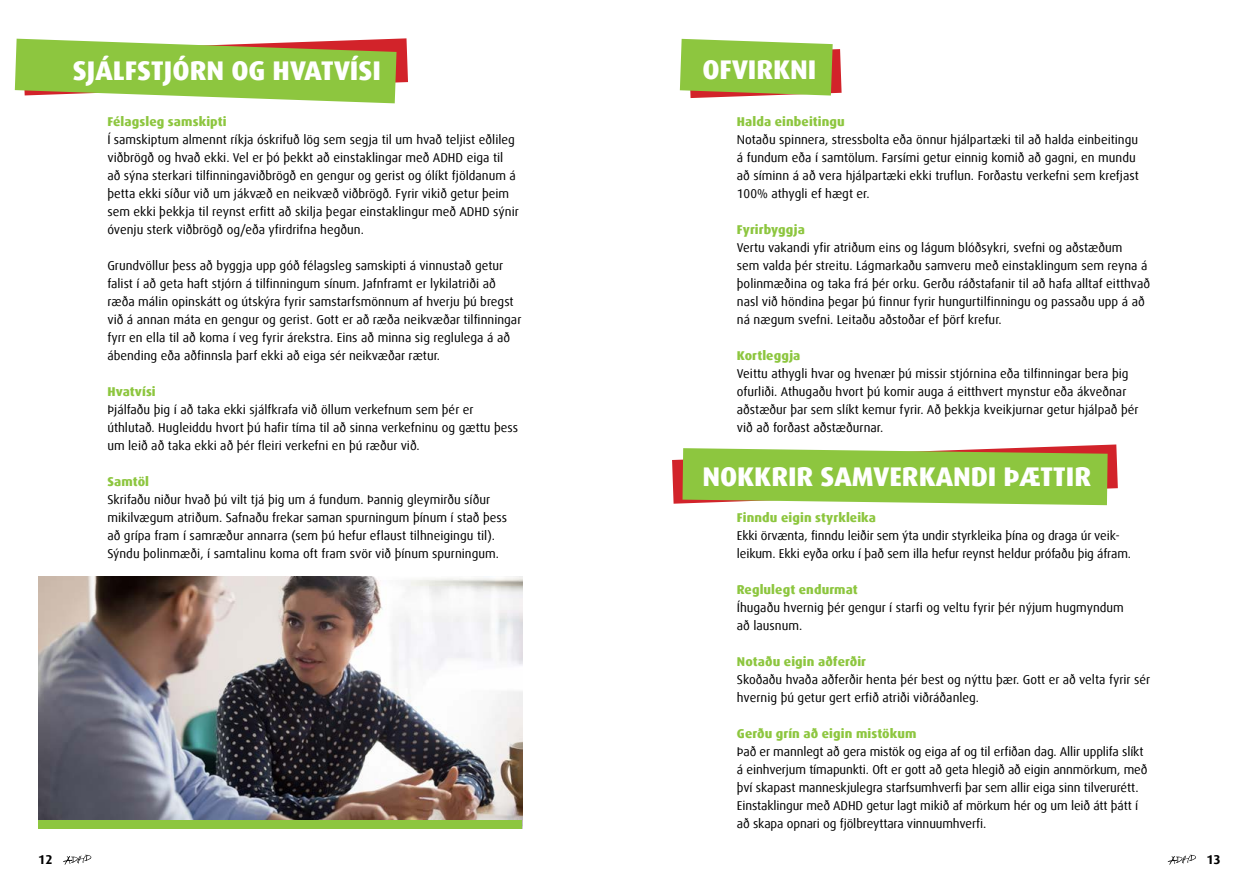
<style>
.page{position:relative;width:1259px;height:893px;background:#fff}
.page>*{position:absolute;margin:0;border:0;box-sizing:border-box;transform-origin:0 0}
.t1{font:800 27px "Dax Offc Pro";color:#fff}
.t2{font:12.75px/18px "Dax Offc Pro";color:#000}
.t3{font:800 12.75px "Dax Offc Pro";letter-spacing:.01em;color:#8dc63f}
.t4{font:700 12.75px "Dax Offc Pro";color:#000}
</style>
<div class="page">
<svg style="left:63px;top:855px;width:29px;height:10px"></svg>
<svg style="left:1167px;top:855px;width:29px;height:10px"></svg>
<svg style="left:680px;top:39px;width:161px;height:59px;background:#9dbe50"></svg>
<svg style="left:672px;top:444px;width:445px;height:61px;background:#a0c256"></svg>
<svg style="left:15px;top:38px;width:393px;height:65px;background:#a4c25c"></svg>
<img style="left:38px;top:576px;width:484px;height:244px">
<div style="left:38px;top:820px;width:484px;height:8px;background:#8dc63f"></div>
<h1 class="t1" style="left:73px;top:54px;width:310px">SJÁLFSTJÓRN OG HVATVÍSI</h1>
<p class="t3" style="left:107px;top:113px;width:121px">Félagsleg samskipti</p>
<p class="t2" style="left:107px;top:131px;width:413px">Í samskiptum almennt ríkja óskrifuð lög sem segja til um hvað teljist eðlileg viðbrögð og hvað ekki. Vel er þó þekkt að einstaklingar með ADHD eiga til að sýna sterkari tilfinningaviðbrögð en gengur og gerist og ólíkt fjöldanum á þetta ekki síður við um jákvæð en neikvæð viðbrögð. Fyrir vikið getur þeim sem ekki þekkja til reynst erfitt að skilja þegar einstaklingur með ADHD sýnir óvenju sterk viðbrögð og/eða yfirdrifna hegðun.</p>
<p class="t2" style="left:107px;top:257px;width:415px">Grundvöllur þess að byggja upp góð félagsleg samskipti á vinnustað getur falist í að geta haft stjórn á tilfinningum sínum. Jafnframt er lykilatriði að ræða málin opinskátt og útskýra fyrir samstarfsmönnum af hverju þú bregst við á annan máta en gengur og gerist. Gott er að ræða neikvæðar tilfinningar fyrr en ella til að koma í veg fyrir árekstra. Eins að minna sig reglulega á að ábending eða aðfinnsla þarf ekki að eiga sér neikvæðar rætur.</p>
<p class="t3" style="left:107px;top:383px;width:50px">Hvatvísi</p>
<p class="t2" style="left:107px;top:401px;width:412px">Þjálfaðu þig í að taka ekki sjálfkrafa við öllum verkefnum sem þér er úthlutað. Hugleiddu hvort þú hafir tíma til að sinna verkefninu og gættu þess um leið að taka ekki að þér fleiri verkefni en þú ræður við.</p>
<p class="t3" style="left:107px;top:473px;width:43px">Samtöl</p>
<p class="t2" style="left:107px;top:491px;width:401px">Skrifaðu niður hvað þú vilt tjá þig um á fundum. Þannig gleymirðu síður mikilvægum atriðum. Safnaðu frekar saman spurningum þínum í stað þess að grípa fram í samræður annarra (sem þú hefur eflaust tilhneigingu til).<br>Sýndu þolinmæði, í samtalinu koma oft fram svör við þínum spurningum.</p>
<h1 class="t1" style="left:702px;top:53px;width:116px">OFVIRKNI</h1>
<p class="t3" style="left:737px;top:113px;width:109px">Halda einbeitingu</p>
<p class="t2" style="left:737px;top:131px;width:403px">Notaðu spinnera, stressbolta eða önnur hjálpartæki til að halda einbeitingu á fundum eða í samtölum. Farsími getur einnig komið að gagni, en mundu að síminn á að vera hjálpartæki ekki truflun. Forðastu verkefni sem krefjast 100% athygli ef hægt er.</p>
<p class="t3" style="left:737px;top:221px;width:70px">Fyrirbyggja</p>
<p class="t2" style="left:737px;top:239px;width:415px">Vertu vakandi yfir atriðum eins og lágum blóðsykri, svefni og aðstæðum<br>sem valda þér streitu. Lágmarkaðu samveru með einstaklingum sem reyna á þolinmæðina og taka frá þér orku. Gerðu ráðstafanir til að hafa alltaf eitthvað nasl við höndina þegar þú finnur fyrir hungurtilfinningu og passaðu upp á að ná nægum svefni. Leitaðu aðstoðar ef þörf krefur.</p>
<p class="t3" style="left:737px;top:347px;width:65px">Kortleggja</p>
<p class="t2" style="left:737px;top:365px;width:403px">Veittu athygli hvar og hvenær þú missir stjórnina eða tilfinningar bera þig ofurliði. Athugaðu hvort þú komir auga á eitthvert mynstur eða ákveðnar aðstæður þar sem slíkt kemur fyrir. Að þekkja kveikjurnar getur hjálpað þér við að forðast aðstæðurnar.</p>
<h1 class="t1" style="left:702px;top:459px;width:390px">NOKKRIR SAMVERKANDI ÞÆTTIR</h1>
<p class="t3" style="left:737px;top:509px;width:141px">Finndu eigin styrkleika</p>
<p class="t2" style="left:737px;top:527px;width:396px">Ekki örvænta, finndu leiðir sem ýta undir styrkleika þína og draga úr veik&shy;leikum. Ekki eyða orku í það sem illa hefur reynst heldur prófaðu þig áfram.</p>
<p class="t3" style="left:737px;top:581px;width:122px">Reglulegt endurmat</p>
<p class="t2" style="left:737px;top:599px;width:388px">Íhugaðu hvernig þér gengur í starfi og veltu fyrir þér nýjum hugmyndum að lausnum.</p>
<p class="t3" style="left:737px;top:653px;width:131px">Notaðu eigin aðferðir</p>
<p class="t2" style="left:737px;top:671px;width:415px">Skoðaðu hvaða aðferðir henta þér best og nýttu þær. Gott er að velta fyrir sér hvernig þú getur gert erfið atriði viðráðanleg.</p>
<p class="t3" style="left:737px;top:725px;width:181px">Gerðu grín að eigin mistökum</p>
<p class="t2" style="left:737px;top:743px;width:412px">Það er mannlegt að gera mistök og eiga af og til erfiðan dag. Allir upplifa slíkt á einhverjum tímapunkti. Oft er gott að geta hlegið að eigin annmörkum, með því skapast manneskjulegra starfsumhverfi þar sem allir eiga sinn tilverurétt.<br>Einstaklingur með ADHD getur lagt mikið af mörkum hér og um leið átt þátt í að skapa opnari og fjölbreyttara vinnuumhverfi.</p>
<p class="t4" style="left:38px;top:851px;width:16px">12</p>
<p class="t4" style="left:1206px;top:851px;width:16px">13</p>
</div>
